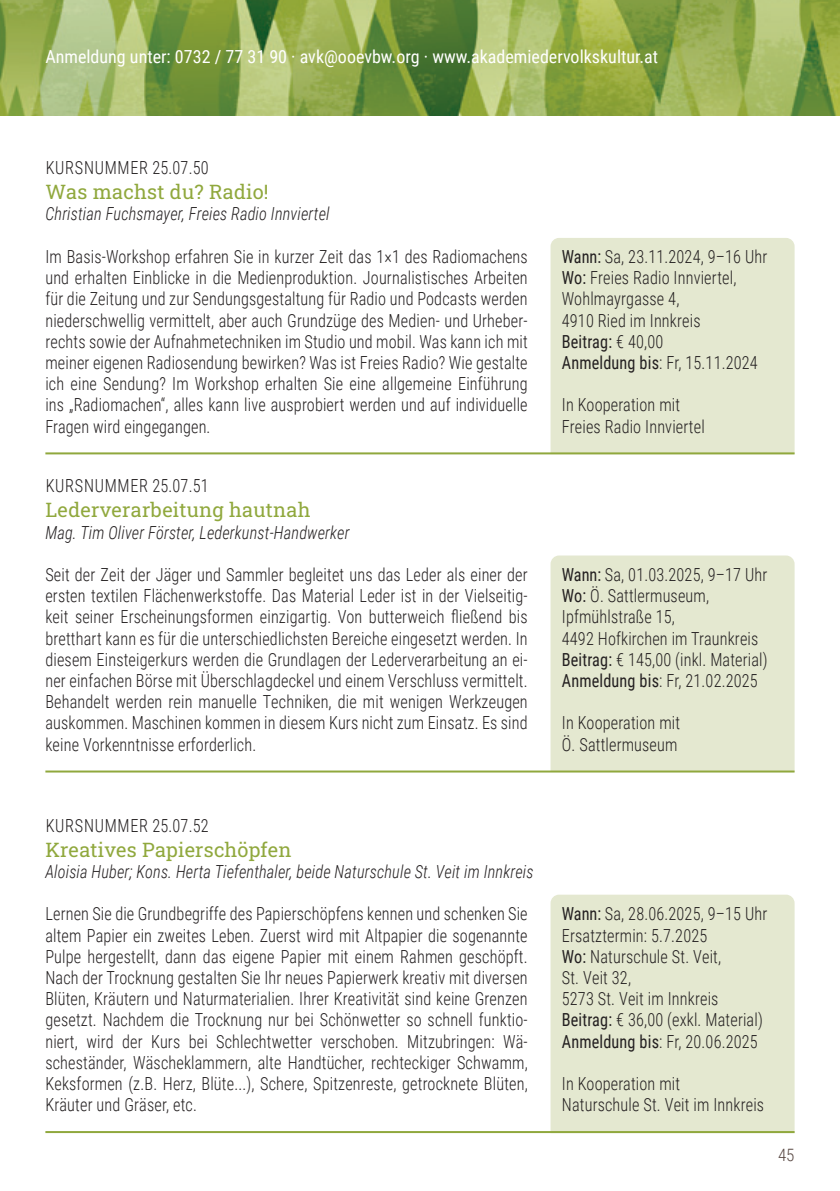
<style>
.page{position:relative;width:840px;height:1191px;background:#fff}
.page>*{position:absolute;margin:0;border:0;box-sizing:border-box;transform-origin:0 0}
.t1{font:20px "Roboto Slab";letter-spacing:.01em;color:#90a83d}
.t2{font:300 18px/21.2px "Roboto Condensed";letter-spacing:.01em;color:#231f20;scale:.9 1}
.t3{font:italic 300 18px "Roboto Condensed";letter-spacing:.01em;color:#231f20;scale:.9 1}
.t4{font:18px "Roboto Condensed";color:#fff}
.t5{font:300 18px "Roboto Condensed";letter-spacing:.045em;color:#231f20;scale:.9 1}
.t6{font:300 17px "Roboto Condensed";color:#574641}
.s1{font-weight:400}
</style>
<div class="page">
<img style="left:0;top:0;width:839px;height:115px">
<div style="left:550px;top:238px;width:244px;height:214px;background:#e4e8d0"></div>
<div style="left:550px;top:555px;width:244px;height:215px;background:#e4e8d0"></div>
<div style="left:550px;top:894px;width:244px;height:237px;background:#e4e8d0"></div>
<hr style="left:45px;top:452px;width:749px;height:2px;background:#90a83d">
<hr style="left:45px;top:770px;width:749px;height:2px;background:#90a83d">
<hr style="left:45px;top:1131px;width:749px;height:2px;background:#90a83d">
<p class="t4" style="left:45px;top:44px;width:614px">Anmeldung unter: 0732 / 77 31 90 · avk@ooevbw.org · www.akademiedervolkskultur.at</p>
<p class="t5" style="left:46px;top:155px;width:182px">KURSNUMMER 25.07.50</p>
<p class="t1" style="left:45px;top:178px;width:225px">Was machst du? Radio!</p>
<p class="t3" style="left:45px;top:201px;width:317px">Christian Fuchsmayer, Freies Radio Innviertel</p>
<p class="t2" style="left:45px;top:245px;width:537px;text-align:justify">Im Basis-Workshop erfahren Sie in kurzer Zeit das 1×1 des Radiomachens und erhalten Einblicke in die Medienproduktion. Journalistisches Arbeiten für die Zeitung und zur Sendungsgestaltung für Radio und Podcasts werden niederschwellig vermittelt, aber auch Grundzüge des Medien- und Urheber&shy;rechts sowie der Aufnahmetechniken im Studio und mobil. Was kann ich mit meiner eigenen Radiosendung bewirken? Was ist Freies Radio? Wie gestalte ich eine Sendung? Im Workshop erhalten Sie eine allgemeine Einführung ins „Radiomachen“, alles kann live ausprobiert werden und auf individuelle Fragen wird eingegangen.</p>
<p class="t5" style="left:46px;top:473px;width:182px">KURSNUMMER 25.07.51</p>
<p class="t1" style="left:45px;top:496px;width:266px">Lederverarbeitung hautnah</p>
<p class="t3" style="left:45px;top:519px;width:339px">Mag. Tim Oliver Förster, Lederkunst-Handwerker</p>
<p class="t2" style="left:45px;top:563px;width:537px;text-align:justify">Seit der Zeit der Jäger und Sammler begleitet uns das Leder als einer der ersten textilen Flächenwerkstoffe. Das Material Leder ist in der Vielseitig&shy;keit seiner Erscheinungsformen einzigartig. Von butterweich fließend bis bretthart kann es für die unterschiedlichsten Bereiche eingesetzt werden. In diesem Einsteigerkurs werden die Grundlagen der Lederverarbeitung an ei&shy;ner einfachen Börse mit Überschlagdeckel und einem Verschluss vermittelt.<br>Behandelt werden rein manuelle Techniken, die mit wenigen Werkzeugen auskommen. Maschinen kommen in diesem Kurs nicht zum Einsatz. Es sind keine Vorkenntnisse erforderlich.</p>
<p class="t5" style="left:46px;top:812px;width:182px">KURSNUMMER 25.07.52</p>
<p class="t1" style="left:45px;top:835px;width:247px">Kreatives Papierschöpfen</p>
<p class="t3" style="left:45px;top:859px;width:543px">Aloisia Huber; Kons. Herta Tiefenthaler, beide Naturschule St. Veit im Innkreis</p>
<p class="t2" style="left:45px;top:902px;width:537px;text-align:justify">Lernen Sie die Grundbegriffe des Papierschöpfens kennen und schenken Sie altem Papier ein zweites Leben. Zuerst wird mit Altpapier die sogenannte Pulpe hergestellt, dann das eigene Papier mit einem Rahmen geschöpft.<br>Nach der Trocknung gestalten Sie Ihr neues Papierwerk kreativ mit diversen Blüten, Kräutern und Naturmaterialien. Ihrer Kreativität sind keine Grenzen gesetzt. Nachdem die Trocknung nur bei Schönwetter so schnell funktio&shy;niert, wird der Kurs bei Schlechtwetter verschoben. Mitzubringen: Wä&shy;scheständer, Wäscheklammern, alte Handtücher, rechteckiger Schwamm, Keksformen (z.B. Herz, Blüte...), Schere, Spitzenreste, getrocknete Blüten, Kräuter und Gräser, etc.</p>
<p class="t2" style="left:561px;top:245px;width:230px"><span class="s1">Wann:</span> Sa, 23.11.2024, 9–16 Uhr<br><span class="s1">Wo:</span> Freies Radio Innviertel,<br>Wohlmayrgasse 4,<br>4910 Ried im Innkreis<br><span class="s1">Beitrag:</span> € 40,00<br><span class="s1">Anmeldung bis</span>: Fr, 15.11.2024</p>
<p class="t2" style="left:561px;top:394px;width:160px">In Kooperation mit<br>Freies Radio Innviertel</p>
<p class="t2" style="left:561px;top:563px;width:230px"><span class="s1">Wann:</span> Sa, 01.03.2025, 9–17 Uhr<br><span class="s1">Wo:</span> Ö. Sattlermuseum,<br>Ipfmühlstraße 15,<br>4492 Hofkirchen im Traunkreis<br><span class="s1">Beitrag:</span> € 145,00 (inkl. Material)<br><span class="s1">Anmeldung bis</span>: Fr, 21.02.2025</p>
<p class="t2" style="left:561px;top:712px;width:133px">In Kooperation mit<br>Ö. Sattlermuseum</p>
<p class="t2" style="left:561px;top:902px;width:230px"><span class="s1">Wann:</span> Sa, 28.06.2025, 9–15 Uhr<br>Ersatztermin: 5.7.2025<br><span class="s1">Wo:</span> Naturschule St. Veit,<br>St. Veit 32,<br>5273 St. Veit im Innkreis<br><span class="s1">Beitrag:</span> € 36,00 (exkl. Material)<br><span class="s1">Anmeldung bis</span>: Fr, 20.06.2025</p>
<p class="t2" style="left:561px;top:1072px;width:226px">In Kooperation mit<br>Naturschule St. Veit im Innkreis</p>
<p class="t6" style="left:777px;top:1142px;width:18px">45</p>
</div>
